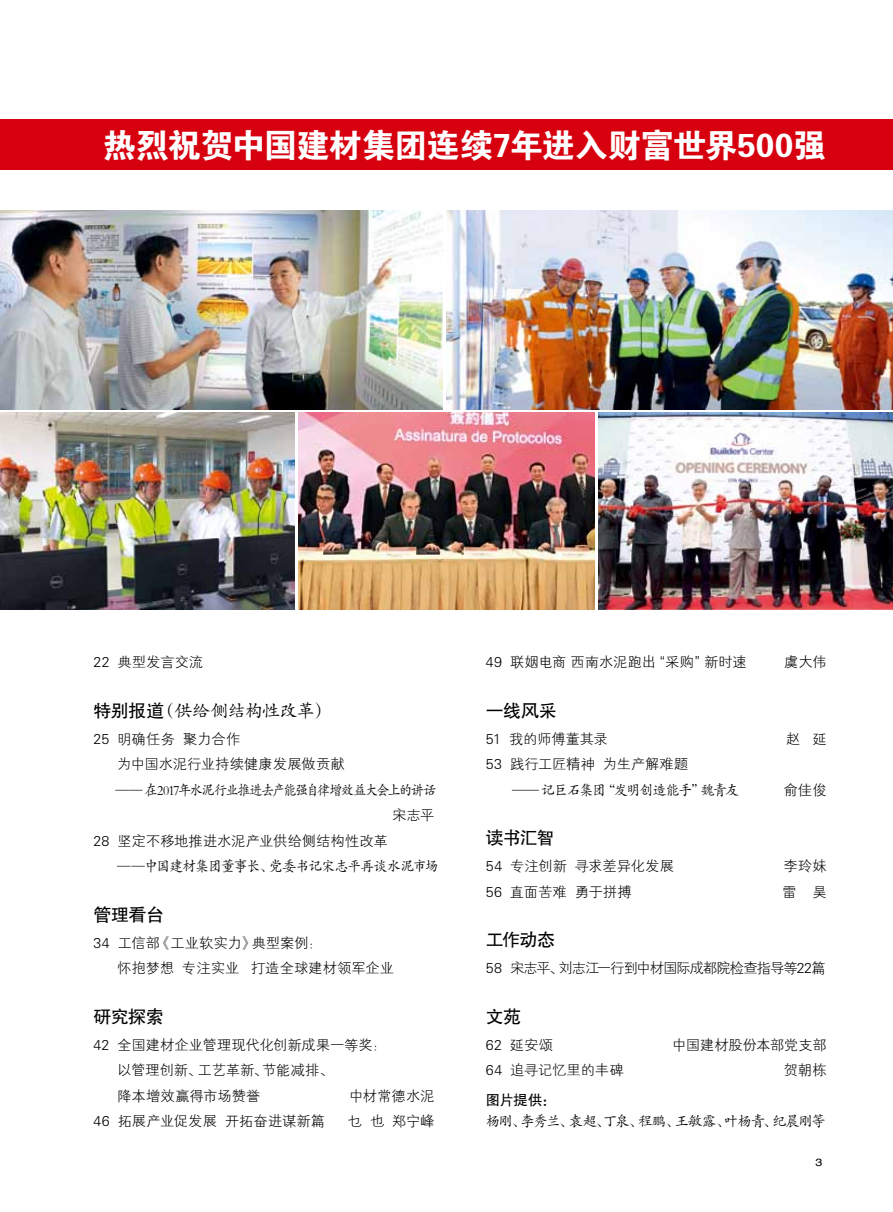
<style>
.page{position:relative;width:893px;height:1212px;background:#fff}
.page>*{position:absolute;margin:0;border:0;box-sizing:border-box;transform-origin:0 0}
.t1{font:33.3px "FZDHTJW GB1 0";letter-spacing:-.015em;color:#fff}
.t2{font:18px "FZHTJW GB1 0";letter-spacing:-.035em;color:#000}
.t3{font:18px "FZKTJW GB1 0";letter-spacing:-.04em;color:#000}
.t4{font:14.25px/25.5px "FZXH1 JW GB1 0";color:#000}
.t5{font:14.25px "FZKTJW GB1 0";letter-spacing:-.06em;color:#000;scale:.95 1}
.t6{font:14.25px "FZKTJW GB1 0";letter-spacing:-.085em;color:#000;scale:.95 1}
.t7{font:14.25px "FZKTJW GB1 0";letter-spacing:-.06em;color:#000}
.t8{font:14.25px "FZXH1 JW GB1 0";letter-spacing:-.06em;color:#000}
.t9{font:14.25px "FZHTJW GB1 0";color:#000}
.t10{font:10.5px "Helvetica";color:#000;scale:1.2 1}
.s1{font-family:"FZHTJW GB1 0"}
</style>
<div class="page">
<div style="left:0;top:119px;width:893px;height:51px;background:#d7000f"></div>
<img style="left:298px;top:413px;width:297px;height:197px">
<img style="left:0;top:413px;width:295px;height:197px">
<img style="left:0;top:210px;width:442px;height:200px">
<img style="left:446px;top:210px;width:447px;height:200px">
<img style="left:598px;top:413px;width:295px;height:197px">
<h1 class="t1" style="left:102px;top:127px;width:725px">热烈祝贺中国建材集团连续7年进入财富世界500强</h1>
<p class="t4" style="left:94px;top:650px;width:111px">22 典型发言交流</p>
<p class="t3" style="left:94px;top:701px;width:237px"><span class="s1">特别报道</span>（供给侧结构性改革）</p>
<p class="t4" style="left:117px;top:726px;width:229px;text-indent:-24px">25 明确任务 聚力合作<br>为中国水泥行业持续健康发展做贡献</p>
<p class="t6" style="left:115px;top:782px;width:339px">—— 在2017年水泥行业推进去产能强自律增效益大会上的讲话</p>
<p class="t4" style="left:392px;top:803px;width:44px">宋志平</p>
<p class="t4" style="left:94px;top:828px;width:296px">28 坚定不移地推进水泥产业供给侧结构性改革</p>
<p class="t5" style="left:117px;top:859px;width:340px">——中国建材集团董事长、党委书记宋志平再谈水泥市场</p>
<p class="t2" style="left:94px;top:904px;width:72px">管理看台</p>
<p class="t4" style="left:117px;top:930px;width:278px;text-indent:-24px">34 工信部《工业软实力》典型案例：<br>怀抱梦想 专注实业 打造全球建材领军企业</p>
<p class="t2" style="left:94px;top:1006px;width:72px">研究探索</p>
<p class="t4" style="left:117px;top:1032px;width:271px;text-indent:-24px">42 全国建材企业管理现代化创新成果一等奖：以管理创新、工艺革新、节能减排、<br>降本增效赢得市场赞誉</p>
<p class="t4" style="left:349px;top:1083px;width:87px">中材常德水泥</p>
<p class="t4" style="left:94px;top:1109px;width:233px">46 拓展产业促发展 开拓奋进谋新篇</p>
<p class="t4" style="left:348px;top:1109px;width:88px">乜 也 郑宁峰</p>
<p class="t4" style="left:486px;top:650px;width:262px">49 联姻电商 西南水泥跑出“采购”新时速</p>
<p class="t4" style="left:784px;top:650px;width:44px">虞大伟</p>
<p class="t2" style="left:486px;top:700px;width:73px">一线风采</p>
<p class="t4" style="left:486px;top:726px;width:123px">51 我的师傅董其录</p>
<p class="t4" style="left:786px;top:726px;width:42px">赵 延</p>
<p class="t4" style="left:486px;top:752px;width:204px">53 践行工匠精神 为生产解难题</p>
<p class="t5" style="left:512px;top:782px;width:240px">—— 记巨石集团“发明创造能手”魏青友</p>
<p class="t4" style="left:783px;top:777px;width:45px">俞佳俊</p>
<p class="t2" style="left:486px;top:828px;width:70px">读书汇智</p>
<p class="t4" style="left:486px;top:854px;width:190px">54 专注创新 寻求差异化发展</p>
<p class="t4" style="left:783px;top:854px;width:45px">李玲妹</p>
<p class="t4" style="left:486px;top:879px;width:147px">56 直面苦难 勇于拼搏</p>
<p class="t4" style="left:782px;top:879px;width:46px">雷 昊</p>
<p class="t2" style="left:486px;top:930px;width:71px">工作动态</p>
<p class="t8" style="left:486px;top:960px;width:341px">58 宋志平、刘志江一行到中材国际成都院检查指导等22篇</p>
<p class="t2" style="left:486px;top:1006px;width:37px">文苑</p>
<p class="t4" style="left:486px;top:1032px;width:69px">62 延安颂</p>
<p class="t4" style="left:672px;top:1032px;width:156px">中国建材股份本部党支部</p>
<p class="t4" style="left:486px;top:1058px;width:139px">64 追寻记忆里的丰碑</p>
<p class="t4" style="left:784px;top:1058px;width:44px">贺朝栋</p>
<p class="t9" style="left:486px;top:1092px;width:71px">图片提供：</p>
<p class="t7" style="left:486px;top:1114px;width:342px">杨刚、李秀兰、袁超、丁泉、程鹏、王敏露、叶杨青、纪晨刚等</p>
<p class="t10" style="left:815px;top:1154px;width:7px">3</p>
</div>
